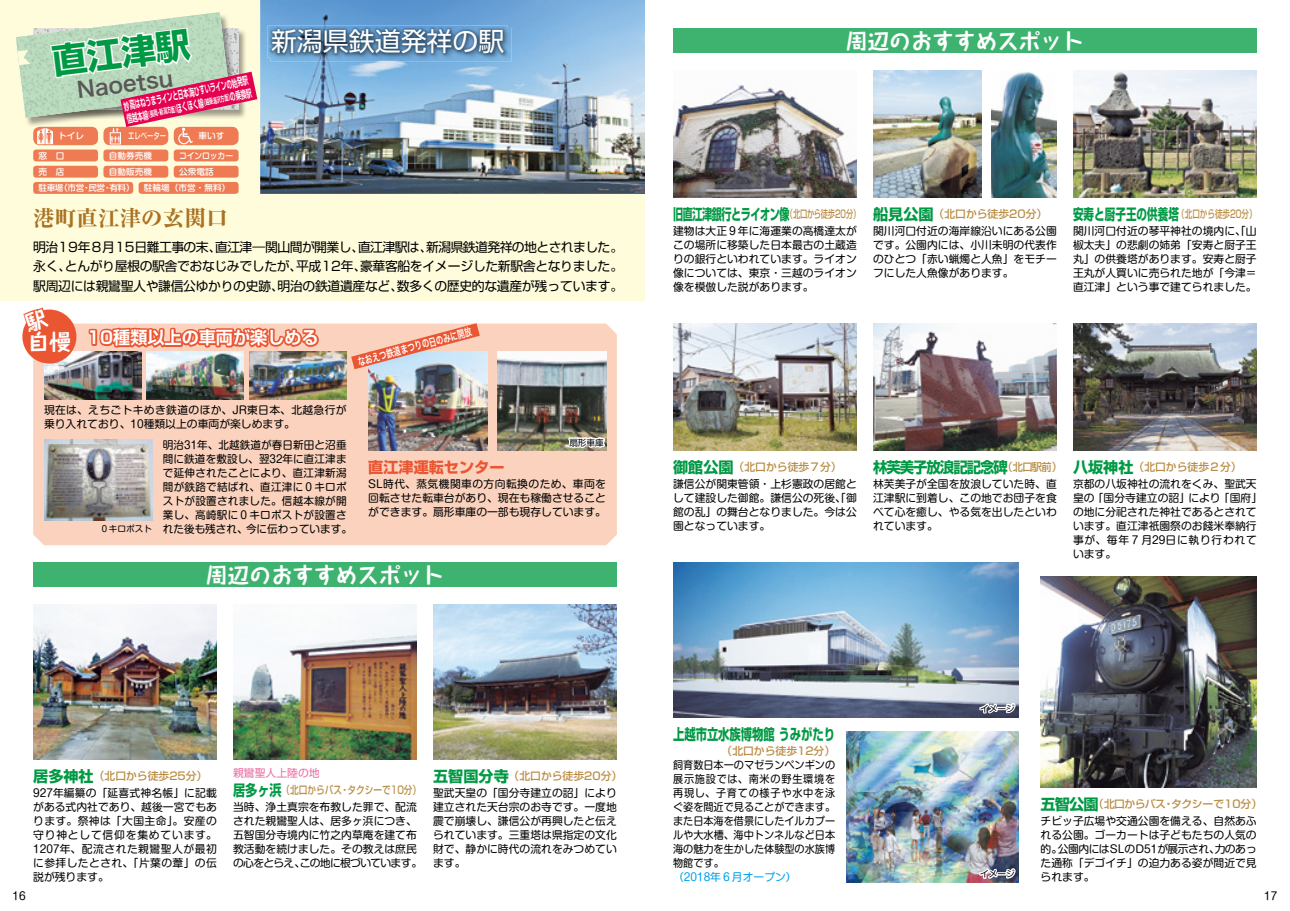
<style>
.page{position:relative;width:1290px;height:911px;background:#fff}
.page>*{position:absolute;margin:0;border:0;box-sizing:border-box;transform-origin:0 0}
.t1{font:700 34.62px "Shin Go Pro";color:#094}
.t2{font:25.88px "Shin Go Pro";color:#fff}
.t3{font:700 21.62px "Taka Hand Std";color:#fff}
.t4{font:800 21.62px "Ryumin Pro";color:#aa7323}
.t5{font:21.62px "Hira Kaku Pro W6";color:#5a5757}
.t6{font:700 17.25px "Shin Go Pro De";color:#fff}
.t7{font:700 15.12px "Shin Go Pro";letter-spacing:-.045em;color:#094;scale:.67 1}
.t8{font:700 15.12px "Shin Go Pro";letter-spacing:-.07em;color:#094;scale:.95 1}
.t9{font:700 15.12px "Shin Go Pro";letter-spacing:-.005em;color:#094;scale:.75 1}
.t10{font:700 15.12px "Shin Go Pro";color:#ea5532}
.t11{font:13px/19.5px "Shin Go Pro";letter-spacing:-.025em;color:#000;text-align:justify}
.t12{font:10.75px/14px "Shin M Go Pro";color:#000;text-align:justify}
.t13{font:10.75px/14px "Shin M Go Pro";letter-spacing:.025em;color:#000}
.t14{font:10.75px/14px "Shin M Go Pro";color:#000;text-align:justify;scale:.94 1}
.t15{font:500 10.75px "Shin Go Pro";color:#ba8d45}
.t16{font:500 10.75px/16.8px "Shin Go Pro";color:#ba8d45;scale:.8 1}
.t17{font:700 10.75px "Shin Go Pro De";color:#fff;scale:.51 1}
.t18{font:500 10.75px "Shin Go Pro";letter-spacing:-.055em;color:#ba8d45}
.t19{font:500 10.75px "Shin Go Pro";color:#ba8d45;scale:.7 1}
.t20{font:10.75px "Hira Kaku Pro W6";color:#fff;scale:.68 1}
.t21{font:10.75px "Shin M Go Pro";color:#00a1e9}
.t22{font:500 8.62px "Shin M Go Pro";letter-spacing:-.07em;color:#fff}
.t23{font:500 8.62px/16.2px "Shin M Go Pro";color:#fff}
.t24{font:8.62px "Shin M Go Pro";color:#000}
.t25{font:500 8.62px/16.2px "Shin M Go Pro";color:#fff;scale:.9 1}
.t26{font:500 8.62px "Shin M Go Pro";color:#fff;scale:.73 1}
.t27{font:700 7.62px "Shin Go Pro De";color:#fff;scale:.51 1}
.s1{font-size:10.75px}
.s2{font-weight:700;font-size:15.12px;color:#094}
.s3{font-weight:400;color:#eb6ea5}
.s4{font-weight:500;font-size:10.75px;color:#ba8d45}
</style>
<div class="page">
<div style="left:0;top:0;width:645px;height:301px;background:#fffcdb"></div>
<img style="left:260px;top:0;width:385px;height:194px">
<img style="left:271px;top:28px;width:240px;height:33px">
<img style="left:268px;top:26px;width:239px;height:31px">
<img style="left:271px;top:28px;width:236px;height:29px">
<div style="left:75px;top:323px;width:542px;height:222px;background:#fad2bd"></div>
<img style="left:75px;top:352px;width:66px;height:47px">
<img style="left:249px;top:352px;width:98px;height:47px">
<img style="left:147px;top:369px;width:97px;height:30px">
<div style="left:673px;top:28px;width:584px;height:25px;background:#3eb370"></div>
<div style="left:33px;top:562px;width:584px;height:25px;background:#3eb370"></div>
<img style="left:673px;top:84px;width:184px;height:113px">
<img style="left:673px;top:323px;width:184px;height:127px">
<img style="left:233px;top:604px;width:184px;height:155px">
<img style="left:673px;top:562px;width:346px;height:155px">
<img style="left:846px;top:731px;width:173px;height:151px">
<img style="left:433px;top:604px;width:184px;height:155px">
<img style="left:873px;top:323px;width:184px;height:127px">
<img style="left:1040px;top:576px;width:217px;height:211px">
<img style="left:1073px;top:323px;width:184px;height:127px">
<img style="left:33px;top:604px;width:184px;height:155px">
<img style="left:873px;top:71px;width:108px;height:126px">
<img style="left:992px;top:72px;width:65px;height:125px">
<img style="left:1073px;top:71px;width:184px;height:126px">
<img style="left:75px;top:439px;width:77px;height:81px">
<img style="left:87px;top:323px;width:233px;height:46px">
<img style="left:368px;top:352px;width:119px;height:98px">
<img style="left:498px;top:352px;width:108px;height:98px">
<svg style="left:567px;top:436px;width:39px;height:13px"></svg>
<svg style="left:351px;top:323px;width:129px;height:46px;background:#e5b1a2"></svg>
<div style="left:174px;top:127px;width:65px;height:18px;background:#ee7b53;border-radius:6px"></div>
<div style="left:33px;top:149px;width:65px;height:12px;background:#ee7b53;border-radius:3px"></div>
<div style="left:33px;top:166px;width:65px;height:12px;background:#ee7b53;border-radius:3px"></div>
<div style="left:174px;top:149px;width:65px;height:12px;background:#ee7b53;border-radius:3px"></div>
<div style="left:174px;top:166px;width:65px;height:12px;background:#ee7b53;border-radius:3px"></div>
<div style="left:103px;top:149px;width:65px;height:12px;background:#ee7b53;border-radius:3px"></div>
<div style="left:103px;top:166px;width:65px;height:12px;background:#ee7b53;border-radius:3px"></div>
<div style="left:33px;top:182px;width:100px;height:12px;background:#ee7b53;border-radius:3px"></div>
<div style="left:139px;top:182px;width:100px;height:12px;background:#ee7b53;border-radius:3px"></div>
<svg style="left:33px;top:127px;width:65px;height:18px"></svg>
<svg style="left:103px;top:127px;width:65px;height:18px"></svg>
<svg style="left:16px;top:12px;width:241px;height:132px"></svg>
<svg style="left:977px;top:867px;width:40px;height:13px"></svg>
<svg style="left:977px;top:701px;width:40px;height:14px"></svg>
<img style="left:22px;top:307px;width:53px;height:386px">
<h1 class="t1" style="left:49px;top:34px;width:140px;rotate:-7deg">直江津駅</h1>
<h3 class="t5" style="left:75px;top:70px;width:98px;rotate:-7deg">Naoetsu</h3>
<p class="t17" style="left:122px;top:98px;width:250px;rotate:-12deg">妙高はねうまラインと日本海ひすいラインの始発駅</p>
<p class="t27" style="left:126px;top:113px;width:252px;rotate:-12deg"><span class="s1">信越本線</span>（長岡・新潟方面）<span class="s1">ほくほく線</span>（越後湯沢方面）<span class="s1">の乗換駅</span></p>
<p class="t23" style="left:58px;top:127px;width:27px">トイレ</p>
<p class="t26" style="left:128px;top:129px;width:53px">エレベーター</p>
<p class="t23" style="left:199px;top:127px;width:27px">車いす</p>
<p class="t23" style="left:109px;top:146px;width:45px">自動券売機</p>
<p class="t23" style="left:109px;top:162px;width:45px">自動販売機</p>
<p class="t22" style="left:39px;top:181px;width:193px">駐車場（市営・民営・有料） 駐輪場（市営・無料）</p>
<p class="t23" style="left:39px;top:146px;width:27px">窓　口売　店</p>
<p class="t25" style="left:179px;top:146px;width:62px">コインロッカー公衆電話</p>
<h2 class="t2" style="left:271px;top:20px;width:235px">新潟県鉄道発祥の駅</h2>
<h3 class="t4" style="left:33px;top:201px;width:196px">港町直江津の玄関口</h3>
<p class="t11" style="left:33px;top:235px;width:592px">明治19年８月15日難工事の末、直江津―関山間が開業し、直江津駅は、新潟県鉄道発祥の地とされました。永く、とんがり屋根の駅舎でおなじみでしたが、平成12年、豪華客船をイメージした新駅舎となりました。駅周辺には親鸞聖人や謙信公ゆかりの史跡、明治の鉄道遺産など、数多くの歴史的な遺産が残っています。</p>
<h3 class="t3" style="left:28px;top:327px;width:45px">自慢</h3>
<h3 class="t6" style="left:87px;top:323px;width:233px">10種類以上の車両が楽しめる</h3>
<p class="t20" style="left:356px;top:352px;width:174px;rotate:-15deg">なおえつ鉄道まつりの日のみに開放</p>
<p class="t12" style="left:44px;top:402px;width:304px">現在は、えちごトキめき鉄道のほか、JR東日本、北越急行が乗り入れており、10種類以上の車両が楽しめます。</p>
<p class="t24" style="left:100px;top:522px;width:53px">０キロポスト</p>
<p class="t13" style="left:163px;top:436px;width:191px">明治31年、北越鉄道が春日新田と沼垂間に鉄道を敷設し、翌32年に直江津まで延伸されたことにより、直江津新潟間が鉄路で結ばれ、直江津に０キロポストが設置されました。信越本線が開業し、高崎駅に０キロポストが設置された後も残され、今に伝わっています。</p>
<p class="t24" style="left:569px;top:435px;width:36px">扇形車庫</p>
<h3 class="t10" style="left:368px;top:455px;width:138px">直江津運転センター</h3>
<p class="t12" style="left:368px;top:475px;width:239px">SL時代、蒸気機関車の方向転換のため、車両を回転させた転車台があり、現在も稼働させることができます。扇形車庫の一部も現存しています。</p>
<h3 class="t3" style="left:206px;top:560px;width:239px">周辺のおすすめスポット</h3>
<p class="t15" style="left:33px;top:767px;width:176px"><span class="s2">居多神社</span>（北口から徒歩25分）</p>
<p class="t12" style="left:33px;top:784px;width:185px">927年編纂の「延喜式神名帳」に記載がある式内社であり、越後一宮でもあります。祭神は「大国主命」。安産の守り神として信仰を集めています。1207年、配流された親鸞聖人が最初に参拝したとされ、「片葉の葦」の伝説が残ります。</p>
<p class="t16" style="left:233px;top:763px;width:237px"><span class="s3">親鸞聖人上陸の地<br></span><span class="s2">居多ヶ浜</span>（北口からバス・タクシーで10分）</p>
<p class="t12" style="left:233px;top:798px;width:191px;text-align:left">当時、浄土真宗を布教した罪で、配流された親鸞聖人は、居多ヶ浜につき、五智国分寺境内に竹之内草庵を建て布教活動を続けました。その教えは庶民の心をとらえ、この地に根づいています。</p>
<p class="t15" style="left:433px;top:767px;width:191px"><span class="s2">五智国分寺</span>（北口から徒歩20分）</p>
<p class="t12" style="left:433px;top:784px;width:185px">聖武天皇の「国分寺建立の詔」により建立された天台宗のお寺です。一度地震で崩壊し、謙信公が再興したと伝えられています。三重塔は県指定の文化財で、静かに時代の流れをみつめています。</p>
<h3 class="t3" style="left:846px;top:26px;width:239px">周辺のおすすめスポット</h3>
<h3 class="t7" style="left:673px;top:202px;width:281px">旧直江津銀行とライオン像<span class="s4">（北口から徒歩20分）</span></h3>
<p class="t12" style="left:673px;top:222px;width:185px">建物は大正９年に海運業の高橋達太がこの場所に移築した日本最古の土蔵造りの銀行といわれています。ライオン像については、東京・三越のライオン像を模倣した説があります。</p>
<p class="t15" style="left:873px;top:205px;width:176px"><span class="s2">船見公園</span>（北口から徒歩20分）</p>
<p class="t12" style="left:873px;top:222px;width:185px">関川河口付近の海岸線沿いにある公園です。公園内には、小川未明の代表作のひとつ「赤い蝋燭と人魚」をモチーフにした人魚像があります。</p>
<p class="t19" style="left:1073px;top:205px;width:264px"><span class="s2">安寿と厨子王の供養塔</span>（北口から徒歩20分）</p>
<p class="t12" style="left:1073px;top:222px;width:185px">関川河口付近の琴平神社の境内に、「山椒太夫」の悲劇の姉弟「安寿と厨子王丸」の供養塔があります。安寿と厨子王丸が人買いに売られた地が「今津＝直江津」という事で建てられました。</p>
<p class="t15" style="left:673px;top:458px;width:170px"><span class="s2">御館公園</span>（北口から徒歩７分）</p>
<p class="t12" style="left:673px;top:475px;width:185px">謙信公が関東管領・上杉憲政の居館として建設した御館。謙信公の死後、「御館の乱」の舞台となりました。今は公園となっています。</p>
<h3 class="t8" style="left:873px;top:455px;width:200px">林芙美子放浪記記念碑<span class="s4">（北口駅前）</span></h3>
<p class="t12" style="left:873px;top:475px;width:185px">林芙美子が全国を放浪していた時、直江津駅に到着し、この地でお団子を食べて心を癒し、やる気を出したといわれています。</p>
<p class="t15" style="left:1073px;top:458px;width:170px"><span class="s2">八坂神社</span>（北口から徒歩２分）</p>
<p class="t12" style="left:1073px;top:475px;width:191px;text-align:left">京都の八坂神社の流れをくみ、聖武天皇の「国分寺建立の詔」により「国府」の地に分祀された神社であるとされています。直江津祇園祭のお餞米奉納行事が、毎年７月29日に執り行われています。</p>
<h3 class="t9" style="left:673px;top:722px;width:218px">上越市立水族博物館 うみがたり</h3>
<p class="t15" style="left:721px;top:742px;width:115px">（北口から徒歩12分）</p>
<p class="t14" style="left:673px;top:756px;width:174px">飼育数日本一のマゼランペンギンの展示施設では、南米の野生環境を再現し、子育ての様子や水中を泳ぐ姿を間近で見ることができます。また日本海を借景にしたイルカプールや大水槽、海中トンネルなど日本海の魅力を生かした体験型の水族博物館です。</p>
<p class="t21" style="left:673px;top:868px;width:125px">（2018年６月オープン）</p>
<p class="t24" style="left:980px;top:701px;width:36px">イメージ</p>
<p class="t24" style="left:980px;top:867px;width:36px">イメージ</p>
<p class="t18" style="left:1040px;top:795px;width:223px"><span class="s2">五智公園</span>（北口からバス・タクシーで10分）</p>
<p class="t12" style="left:1040px;top:812px;width:218px">チビッ子広場や交通公園を備える、自然あふれる公園。ゴーカートは子どもたちの人気の的。公園内にはSLのD51が展示され、力のあった通称「デゴイチ」の迫力ある姿が間近で見られます。</p>
<p class="t12" style="left:13px;top:887px;width:15px">16</p>
<p class="t12" style="left:1264px;top:887px;width:15px">17</p>
</div>
